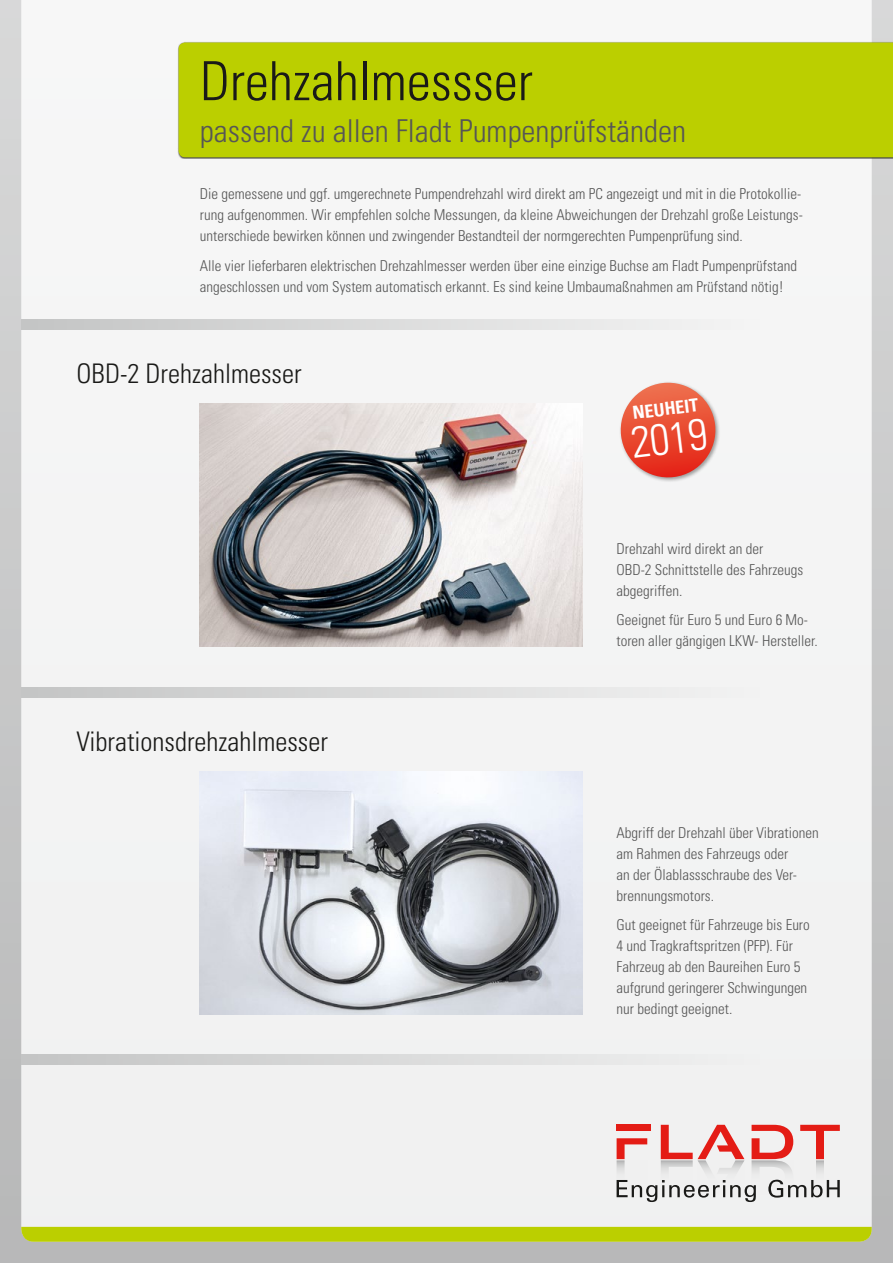
<style>
.page{position:relative;width:893px;height:1263px;background:#fff}
.page>*{position:absolute;margin:0;border:0;box-sizing:border-box;transform-origin:0 0}
.t1{font:300 condensed 54px "Univers";color:#1a1a18}
.t2{font:300 condensed 43.95px "Univers";color:#fff}
.t3{font:300 condensed 31.5px "Univers";color:#565656}
.t4{font:300 condensed 27px "Univers";color:#1a1a18}
.t5{font:700 condensed 18px "Univers";color:#fff}
.t6{font:300 condensed 15px/21px "Univers";color:#565656}
</style>
<div class="page">
<div style="left:0;top:0;width:893px;height:1263px;background:linear-gradient(to bottom,#d8d9d9,#b7b8b8)"></div>
<div style="left:21px;top:0;width:851px;height:1227px;background:#f3f4f4"></div>
<div style="left:178px;top:42px;width:715px;height:117px;background:#767d36"></div>
<div style="left:179px;top:43px;width:714px;height:114px;background:#bbcf00"></div>
<svg style="left:21px;top:1227px;width:851px;height:15px;background:#bbcf04"></svg>
<img style="left:200px;top:404px;width:383px;height:242px">
<img style="left:200px;top:772px;width:383px;height:242px">
<svg style="left:617px;top:1125px;width:223px;height:77px"></svg>
<svg style="left:21px;top:687px;width:829px;height:10px"></svg>
<svg style="left:21px;top:319px;width:829px;height:11px"></svg>
<svg style="left:21px;top:1054px;width:829px;height:11px;background:#dcdddd"></svg>
<div style="left:619px;top:381px;width:102px;height:102px;background:#1a1a18;opacity:.4"></div>
<svg style="left:618px;top:383px;width:100px;height:97px"></svg>
<h1 class="t1" style="left:200px;top:49px;width:334px">Drehzahlmessser</h1>
<h3 class="t3" style="left:200px;top:112px;width:488px">passend zu allen Fladt Pumpenprüfständen</h3>
<p class="t6" style="left:200px;top:184px;width:604px;text-align:justify">Die gemessene und ggf. umgerechnete Pumpendrehzahl wird direkt am PC angezeigt und mit in die Protokollie&shy;rung aufgenommen. Wir empfehlen solche Messungen, da kleine Abweichungen der Drehzahl große Leistungs&shy;unterschiede bewirken können und zwingender Bestandteil der normgerechten Pumpenprüfung sind.</p>
<p class="t6" style="left:200px;top:255px;width:599px">Alle vier lieferbaren elektrischen Drehzahlmesser werden über eine einzige Buchse am Fladt Pumpenprüfstand angeschlossen und vom System automatisch erkannt. Es sind keine Umbaumaßnahmen am Prüfstand nötig!</p>
<h3 class="t4" style="left:77px;top:357px;width:226px">OBD-2 Drehzahlmesser</h3>
<h3 class="t4" style="left:77px;top:725px;width:253px">Vibrationsdrehzahlmesser</h3>
<p class="t5" style="left:631px;top:402px;width:67px;rotate:-7deg">NEUHEIT</p>
<h2 class="t2" style="left:628px;top:417px;width:78px;rotate:-7deg">2019</h2>
<p class="t6" style="left:617px;top:538px;width:188px">Drehzahl wird direkt an der<br>OBD-2 Schnittstelle des Fahrzeugs abgegriffen.</p>
<p class="t6" style="left:617px;top:610px;width:203px">Geeignet für Euro 5 und Euro 6 Mo&shy;toren aller gängigen LKW- Hersteller.</p>
<p class="t6" style="left:617px;top:822px;width:204px">Abgriff der Drehzahl über Vibrationen am Rahmen des Fahrzeugs oder<br>an der Ölablassschraube des Ver&shy;brennungsmotors.</p>
<p class="t6" style="left:617px;top:914px;width:195px">Gut geeignet für Fahrzeuge bis Euro<br>4 und Tragkraftspritzen (PFP). Für<br>Fahrzeug ab den Baureihen Euro 5 aufgrund geringerer Schwingungen nur bedingt geeignet.</p>
</div>
